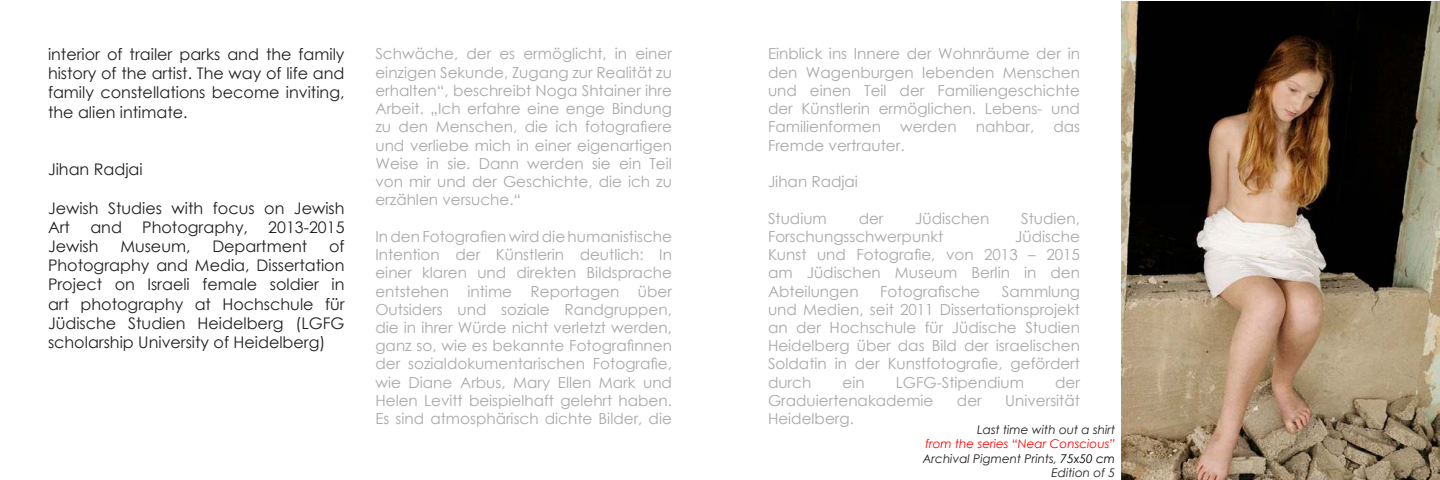
<style>
.page{position:relative;width:1440px;height:480px;background:#fff}
.page>*{position:absolute;margin:0;border:0;box-sizing:border-box;transform-origin:0 0}
.t1{font:16px/19.2px "Century Gothic";color:#221f1f;text-align:justify}
.t2{font:15.2px/18.2px "Century Gothic";color:#a7a9ab;text-align:justify}
.t3{font:italic 12px/14.4px "Century Gothic";color:#221f1f;text-align:right}
.s1{color:#f00}
.s2{color:#000}
</style>
<div class="page">
<img style="left:1121px;top:1px;width:319px;height:479px">
<p class="t1" style="left:48px;top:46px;width:298px">interior of trailer parks and the family history of the artist. The way of life and family constellations become inviting, the alien intimate.</p>
<p class="t1" style="left:48px;top:161px;width:96px">Jihan Radjai</p>
<p class="t1" style="left:48px;top:199px;width:298px">Jewish Studies with focus on Jewish<br>Art</p>
<p class="t1" style="left:90px;top:219px;width:33px">and</p>
<p class="t1" style="left:142px;top:219px;width:107px">Photography,</p>
<p class="t1" style="left:268px;top:219px;width:78px">2013-2015</p>
<p class="t1" style="left:48px;top:238px;width:52px">Jewish</p>
<p class="t1" style="left:120px;top:238px;width:72px">Museum,</p>
<p class="t1" style="left:212px;top:238px;width:96px">Department</p>
<p class="t1" style="left:48px;top:238px;width:298px;text-indent:281px">of Photography and Media, Dissertation Project on Israeli female soldier in art photography at Hochschule für Jüdische Studien Heidelberg (LGFG scholarship University of Heidelberg)</p>
<p class="t2" style="left:375px;top:45px;width:298px">Schwäche, der es ermöglicht, in einer einzigen Sekunde, Zugang zur Realität zu erhalten“, beschreibt Noga Shtainer ihre Arbeit. „Ich erfahre eine enge Bindung zu den Menschen, die ich fotografiere und verliebe mich in einer eigenartigen Weise in sie. Dann werden sie ein Teil von mir und der Geschichte, die ich zu erzählen versuche.“</p>
<p class="t2" style="left:375px;top:227px;width:298px">In den Fotografien wird die humanistische Intention der Künstlerin deutlich: In einer klaren und direkten Bildsprache entstehen intime Reportagen über Outsiders und soziale Randgruppen, die in ihrer Würde nicht verletzt werden, ganz so, wie es bekannte Fotografinnen der sozialdokumentarischen Fotografie, wie Diane Arbus, Mary Ellen Mark und Helen Levitt beispielhaft gelehrt haben.<br>Es sind atmosphärisch dichte Bilder, die</p>
<p class="t2" style="left:768px;top:46px;width:314px">Einblick ins Innere der Wohnräume der in den Wagenburgen lebenden Menschen und einen Teil der Familiengeschichte der Künstlerin ermöglichen. Lebens- und Familienformen</p>
<p class="t2" style="left:900px;top:119px;width:58px">werden</p>
<p class="t2" style="left:976px;top:119px;width:60px">nahbar,</p>
<p class="t2" style="left:1053px;top:119px;width:28px">das</p>
<p class="t2" style="left:768px;top:137px;width:138px">Fremde vertrauter.</p>
<p class="t2" style="left:768px;top:174px;width:92px">Jihan Radjai</p>
<p class="t2" style="left:768px;top:210px;width:60px">Studium</p>
<p class="t2" style="left:859px;top:210px;width:26px">der</p>
<p class="t2" style="left:915px;top:210px;width:76px">Jüdischen</p>
<p class="t2" style="left:1021px;top:210px;width:60px">Studien,</p>
<p class="t2" style="left:768px;top:228px;width:177px">Forschungsschwerpunkt</p>
<p class="t2" style="left:768px;top:228px;width:314px;text-indent:247px">Jüdische Kunst und Fotografie, von 2013 – 2015 am Jüdischen Museum Berlin in den Abteilungen</p>
<p class="t2" style="left:880px;top:282px;width:101px">Fotografische</p>
<p class="t2" style="left:768px;top:282px;width:314px;text-indent:234px">Sammlung und Medien, seit 2011 Dissertationsprojekt an der Hochschule für Jüdische Studien Heidelberg über das Bild der israelischen Soldatin in der Kunstfotografie, gefördert durch</p>
<p class="t2" style="left:842px;top:374px;width:24px">ein</p>
<p class="t2" style="left:896px;top:374px;width:130px">LGFG-Stipendium</p>
<p class="t2" style="left:1055px;top:374px;width:26px">der</p>
<p class="t2" style="left:768px;top:393px;width:167px">Graduiertenakademie</p>
<p class="t2" style="left:957px;top:393px;width:26px">der</p>
<p class="t2" style="left:1005px;top:393px;width:76px">Universität</p>
<p class="t2" style="left:768px;top:411px;width:87px">Heidelberg.</p>
<p class="t3" style="left:977px;top:424px;width:139px">Last time with out a shirt</p>
<p class="t3" style="left:923px;top:438px;width:194px"><span class="s1">from the series “Near Conscious”<br></span>Archival Pigment Prints, <span class="s2">75x50 cm<br></span>Edition of 5</p>
</div>
